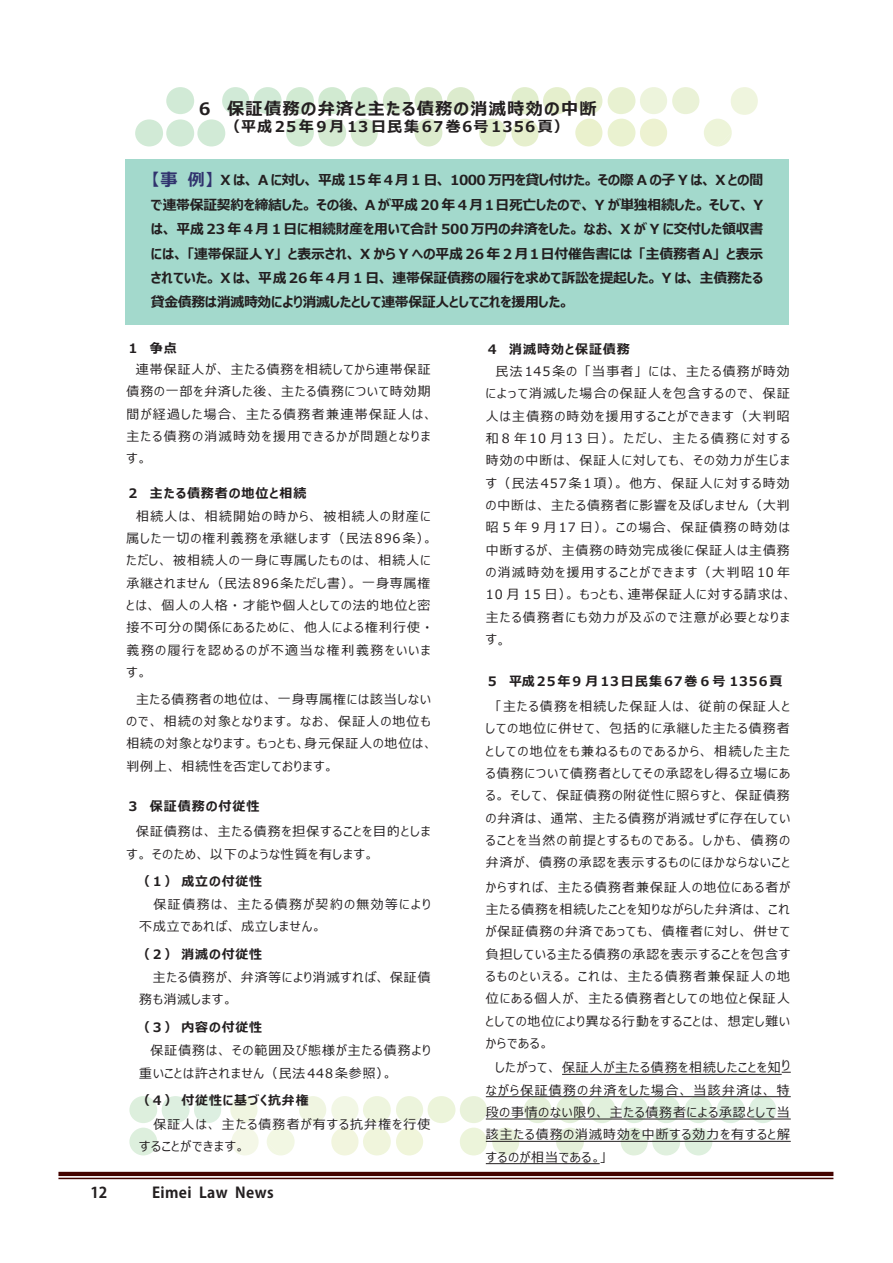
<style>
.page{position:relative;width:893px;height:1263px;background:#fff}
.page>*{position:absolute;margin:0;border:0;box-sizing:border-box;transform-origin:0 0}
.t1{font:700 16.95px "Meiryo UI";letter-spacing:.07em;color:#231f20}
.t2{font:700 16.95px "Meiryo UI";color:#31336e}
.t3{font:700 14.85px "Meiryo UI";letter-spacing:.13em;color:#231f20}
.t4{font:700 14.85px "Adobe Gothic Std";letter-spacing:.025em;color:#231f20}
.t5{font:700 13.8px/24.5px "Meiryo UI";letter-spacing:-.015em;color:#231f20;text-align:right}
.t6{font:700 13.8px "Meiryo UI";letter-spacing:-.035em;color:#231f20}
.t7{font:700 13.05px "Meiryo UI";letter-spacing:.07em;color:#231f20}
.t8{font:12.9px/22.4px "Meiryo UI";letter-spacing:.09em;color:#231f20}
.t9{font:12.9px/22.4px "Meiryo UI";letter-spacing:.11em;color:#231f20}
.t10{font:12.9px/22.4px "Meiryo UI";letter-spacing:.07em;color:#231f20}
.t11{font:700 12.9px "Meiryo UI";letter-spacing:.07em;color:#231f20}
.t12{font:12.9px "Meiryo UI";letter-spacing:.115em;color:#231f20}
.t13{font:12.9px "Meiryo UI";letter-spacing:.145em;color:#231f20}
.t14{font:700 1.5px "Meiryo UI";color:#231f20}
</style>
<div class="page">
<div style="left:231px;top:1128px;width:28px;height:27px;background:#f4f7e7;border-radius:50%"></div>
<svg style="left:749px;top:1096px;width:27px;height:27px"></svg>
<svg style="left:717px;top:1096px;width:28px;height:27px"></svg>
<svg style="left:685px;top:1096px;width:27px;height:27px"></svg>
<svg style="left:652px;top:1096px;width:28px;height:27px"></svg>
<svg style="left:621px;top:1096px;width:27px;height:27px"></svg>
<svg style="left:588px;top:1096px;width:28px;height:27px"></svg>
<svg style="left:556px;top:1096px;width:28px;height:27px"></svg>
<svg style="left:524px;top:1096px;width:28px;height:27px"></svg>
<div style="left:460px;top:1096px;width:27px;height:27px;background:#e9f2da;border-radius:50%"></div>
<div style="left:428px;top:1096px;width:27px;height:27px;background:#ecf4da;border-radius:50%"></div>
<div style="left:396px;top:1096px;width:27px;height:27px;background:#ecf4dc;border-radius:50%"></div>
<div style="left:363px;top:1096px;width:28px;height:27px;background:#eef5de;border-radius:50%"></div>
<div style="left:331px;top:1096px;width:28px;height:27px;background:#f2f7e5;border-radius:50%"></div>
<div style="left:299px;top:1096px;width:27px;height:27px;background:#f0f5e1;border-radius:50%"></div>
<svg style="left:685px;top:1127px;width:27px;height:28px"></svg>
<div style="left:652px;top:1127px;width:28px;height:28px;background:linear-gradient(to right,#e2f1e1,#dff0dd);border-radius:50%"></div>
<svg style="left:621px;top:1127px;width:27px;height:28px"></svg>
<svg style="left:556px;top:1127px;width:28px;height:28px"></svg>
<svg style="left:492px;top:1127px;width:27px;height:28px"></svg>
<div style="left:460px;top:1127px;width:27px;height:28px;background:#ecf4da;border-radius:50%"></div>
<div style="left:396px;top:1127px;width:27px;height:28px;background:#f0f5da;border-radius:50%"></div>
<div style="left:363px;top:1127px;width:28px;height:28px;background:#f0f5dc;border-radius:50%"></div>
<div style="left:331px;top:1127px;width:28px;height:28px;background:#f2f5de;border-radius:50%"></div>
<svg style="left:267px;top:1128px;width:28px;height:27px"></svg>
<div style="left:230px;top:1096px;width:28px;height:27px;background:#f0f5e1;border-radius:50%"></div>
<div style="left:194px;top:1096px;width:27px;height:27px;background:#ddefe1;border-radius:50%"></div>
<div style="left:162px;top:1096px;width:28px;height:27px;background:#ddefe0;border-radius:50%"></div>
<div style="left:129px;top:1096px;width:28px;height:27px;background:#ddefdd;border-radius:50%"></div>
<div style="left:129px;top:1127px;width:28px;height:28px;background:#ddefdd;border-radius:50%"></div>
<hr style="left:58px;top:1172px;width:775px;height:4px;background:#440300">
<hr style="left:58px;top:1178px;width:775px;height:1px;background:#440300">
<div style="left:731px;top:87px;width:27px;height:28px;background:#eff5de;border-radius:50%"></div>
<div style="left:222px;top:87px;width:27px;height:27px;background:#d1ead7;border-radius:50%"></div>
<div style="left:254px;top:87px;width:28px;height:27px;background:#d1ead6;border-radius:50%"></div>
<div style="left:286px;top:87px;width:28px;height:27px;background:#d1ead2;border-radius:50%"></div>
<div style="left:318px;top:87px;width:28px;height:27px;background:#d1ead1;border-radius:50%"></div>
<div style="left:351px;top:87px;width:27px;height:27px;background:#d2ead1;border-radius:50%"></div>
<div style="left:383px;top:87px;width:27px;height:27px;background:#d7ead0;border-radius:50%"></div>
<div style="left:415px;top:87px;width:27px;height:27px;background:#d9eacd;border-radius:50%"></div>
<div style="left:447px;top:87px;width:28px;height:27px;background:#dcebcd;border-radius:50%"></div>
<div style="left:511px;top:87px;width:28px;height:27px;background:#e1eecd;border-radius:50%"></div>
<div style="left:543px;top:87px;width:28px;height:27px;background:#e5efcd;border-radius:50%"></div>
<div style="left:575px;top:87px;width:27px;height:27px;background:#e6efcf;border-radius:50%"></div>
<div style="left:608px;top:87px;width:27px;height:27px;background:#e8f1d1;border-radius:50%"></div>
<div style="left:640px;top:87px;width:27px;height:27px;background:#edf4dc;border-radius:50%"></div>
<div style="left:672px;top:87px;width:27px;height:27px;background:#eaf2d7;border-radius:50%"></div>
<div style="left:286px;top:119px;width:28px;height:27px;background:#d1ead2;border-radius:50%"></div>
<div style="left:318px;top:119px;width:28px;height:27px;background:#d4ead1;border-radius:50%"></div>
<div style="left:351px;top:119px;width:27px;height:27px;background:#d6ead0;border-radius:50%"></div>
<div style="left:415px;top:119px;width:27px;height:27px;background:#dcebcd;border-radius:50%"></div>
<div style="left:479px;top:119px;width:27px;height:27px;background:#e1eecc;border-radius:50%"></div>
<div style="left:511px;top:119px;width:28px;height:27px;background:#e6efcd;border-radius:50%"></div>
<div style="left:575px;top:119px;width:27px;height:27px;background:#eaf1cd;border-radius:50%"></div>
<div style="left:608px;top:119px;width:27px;height:27px;background:#eaf2d0;border-radius:50%"></div>
<div style="left:640px;top:119px;width:27px;height:27px;background:#edf2d1;border-radius:50%"></div>
<svg style="left:704px;top:119px;width:28px;height:27px"></svg>
<div style="left:126px;top:159px;width:663px;height:165px;background:#a3d9cc"></div>
<hr style="left:562px;top:1074px;width:220px;height:1px;background:#231f20">
<hr style="left:486px;top:1096px;width:305px;height:1px;background:#231f20">
<hr style="left:486px;top:1119px;width:305px;height:1px;background:#231f20">
<hr style="left:486px;top:1141px;width:305px;height:1px;background:#231f20">
<hr style="left:486px;top:1163px;width:114px;height:1px;background:#231f20">
<div style="left:197px;top:119px;width:28px;height:27px;background:#d1ead6;border-radius:50%"></div>
<div style="left:166px;top:87px;width:28px;height:27px;background:#d1ead6;border-radius:50%"></div>
<div style="left:135px;top:119px;width:28px;height:27px;background:#d1ead6;border-radius:50%"></div>
<div style="left:166px;top:119px;width:28px;height:27px;background:#d1ead6;border-radius:50%"></div>
<p class="t1" style="left:196px;top:97px;width:402px">６　保証債務の弁済と主たる債務の消滅時効の中断</p>
<p class="t3" style="left:225px;top:116px;width:345px">（平成25年9月13日民集67巻６号1356頁(</p>
<p class="t2" style="left:188px;top:168px;width:28px">例】</p>
<p class="t2" style="left:151px;top:168px;width:28px">事【</p>
<p class="t5" style="left:151px;top:193px;width:614px">で連帯保証契約を締結した。その後、 A が平成 20 年 4 月１日死亡したので、 Y が単独相続した。そして、 Yは、平成 23 年 4 月 1 日に相続財産を用いて合計 500 万円の弁済をした。なお、 X が Y に交付した領収書と表示</p>
<p class="t6" style="left:221px;top:171px;width:544px">X は、 A に対し、平成 15 年 4 月 1 日、 1000 万円を貸し付けた。その際 A の子 Y は、 X との間</p>
<p class="t5" style="left:639px;top:242px;width:82px">「主債務者 A」</p>
<p class="t5" style="left:288px;top:242px;width:346px">と表示され、 X から Y への平成 26 年 2 月１日付催告書には</p>
<p class="t5" style="left:151px;top:242px;width:614px;text-align:left">には、「連帯保証人 Y」<br>されていた。 X は、平成 26 年 4 月 1 日、連帯保証債務の履行を求めて訴訟を提起した。 Y は、主債務たる</p>
<p class="t14" style="left:560px;top:306px;width:11px">。</p>
<p class="t14" style="left:151px;top:306px;width:411px">貸金債務は消滅時効により消滅したとして連帯保証人としてこれを援用した</p>
<p class="t7" style="left:126px;top:339px;width:52px">１　争点</p>
<p class="t9" style="left:126px;top:359px;width:308px;text-indent:9px">連帯保証人が、主たる債務を相続してから連帯保証債務の一部を弁済した後、主たる債務について時効期間が経過した場合、主たる債務者兼連帯保証人は、主たる債務の消滅時効を援用できるかが問題となります。</p>
<p class="t7" style="left:126px;top:485px;width:182px">２　主たる債務者の地位と相続</p>
<p class="t8" style="left:126px;top:505px;width:308px;text-indent:10px">相続人は、相続開始の時から、被相続人の財産に属した一切の権利義務を承継します（民法896条 。(ただし、被相続人の一身に専属したものは、相続人に承継されません（民法896条ただし書）。一身専属権とは、個人の人格・才能や個人としての法的地位と密接不可分の関係にあるために、他人による権利行使・義務の履行を認めるのが不適当な権利義務をいいます。</p>
<p class="t8" style="left:126px;top:688px;width:308px">　主たる債務者の地位は、一身専属権には該当しないので、相続の対象となります。なお、保証人の地位も相続の対象となります。もっとも、身元保証人の地位は、判例上、相続性を否定しております。</p>
<p class="t7" style="left:126px;top:797px;width:134px">３　保証債務の付従性</p>
<p class="t8" style="left:126px;top:821px;width:305px">　保証債務は、主たる債務を担保することを目的とします。そのため、以下のような性質を有します。</p>
<p class="t11" style="left:137px;top:873px;width:127px">（１）　成立の付従性</p>
<p class="t12" style="left:237px;top:895px;width:195px">主たる債務が契約の無効等により</p>
<p class="t7" style="left:486px;top:340px;width:146px">４　消滅時効と保証債務</p>
<p class="t8" style="left:649px;top:361px;width:143px">には、主たる債務が時効</p>
<p class="t8" style="left:486px;top:361px;width:93px">　民法145条の</p>
<p class="t8" style="left:486px;top:383px;width:306px">によって消滅した場合の保証人を包含するので、保証</p>
<p class="t8" style="left:486px;top:406px;width:305px">人は主債務の時効を援用することができます（大判昭</p>
<p class="t13" style="left:673px;top:429px;width:119px">主たる債務に対する</p>
<p class="t8" style="left:584px;top:361px;width:58px">「当事者」</p>
<p class="t8" style="left:624px;top:428px;width:44px">ただし、</p>
<p class="t8" style="left:486px;top:428px;width:308px">和8 年10 月13 日）。<br>時効の中断は、保証人に対しても、その効力が生じます（民法457条1項）。他方、保証人に対する時効の中断は、主たる債務者に影響を及ぼしません（大判昭５年 9 月17 日）。この場合、保証債務の時効は中断するが、主債務の時効完成後に保証人は主債務の消滅時効を援用することができます（大判昭10 年<br>10 月 15 日）。もっとも、連帯保証人に対する請求は、主たる債務者にも効力が及ぶので注意が必要となります。</p>
<p class="t7" style="left:486px;top:672px;width:298px">５　平成25年9 月13日民集67巻６号 1356頁</p>
<p class="t8" style="left:486px;top:696px;width:306px;text-align:right">　「主たる債務を相続した保証人は、従前の保証人としての地位に併せて、包括的に承継した主たる債務者相続した主た</p>
<p class="t8" style="left:486px;top:740px;width:306px">としての地位をも兼ねるものであるから、<br>る債務について債務者としてその承認をし得る立場にある。そして、保証債務の附従性に照らすと、保証債務の弁済は、通常、主たる債務が消滅せずに存在していることを当然の前提とするものである。しかも、債務の弁済が、債務の承認を表示するものにほかならないこと</p>
<p class="t8" style="left:486px;top:876px;width:306px;text-align:justify">からすれば、主たる債務者兼保証人の地位にある者が主たる債務を相続したことを知りながらした弁済は、これが保証債務の弁済であっても、債権者に対し、併せて負担している主たる債務の承認を表示することを包含するものといえる。これは、主たる債務者兼保証人の地位にある個人が、主たる債務者としての地位と保証人としての地位により異なる行動をすることは、想定し難いからである。</p>
<p class="t8" style="left:486px;top:1057px;width:306px;text-align:justify">　したがって、保証人が主たる債務を相続したことを知りながら保証債務の弁済をした場合、当該弁済は、特段の事情のない限り、主たる債務者による承認として当該主たる債務の消滅時効を中断する効力を有すると解するのが相当である 「。</p>
<p class="t10" style="left:139px;top:893px;width:184px;text-indent:14px">保証債務は、<br>不成立であれば、成立しません。</p>
<p class="t11" style="left:137px;top:945px;width:127px">（２）　消滅の付従性</p>
<p class="t10" style="left:139px;top:967px;width:293px;text-indent:14px">主たる債務が、弁済等により消滅すれば、保証債務も消滅します。</p>
<p class="t11" style="left:137px;top:1018px;width:127px">（３）　内容の付従性</p>
<p class="t8" style="left:139px;top:1040px;width:293px;text-indent:11px">保証債務は、その範囲及び態様が主たる債務より重いことは許されません（民法448条参照 。(</p>
<p class="t11" style="left:137px;top:1092px;width:173px">（４）　付従性に基づく抗弁権</p>
<p class="t8" style="left:139px;top:1113px;width:293px;text-indent:14px">保証人は、主たる債務者が有する抗弁権を行使することができます。</p>
<p class="t4" style="left:90px;top:1184px;width:103px">12　　　Eimei</p>
<p class="t4" style="left:199px;top:1184px;width:30px">Law</p>
<p class="t4" style="left:235px;top:1184px;width:40px">News</p>
</div>
